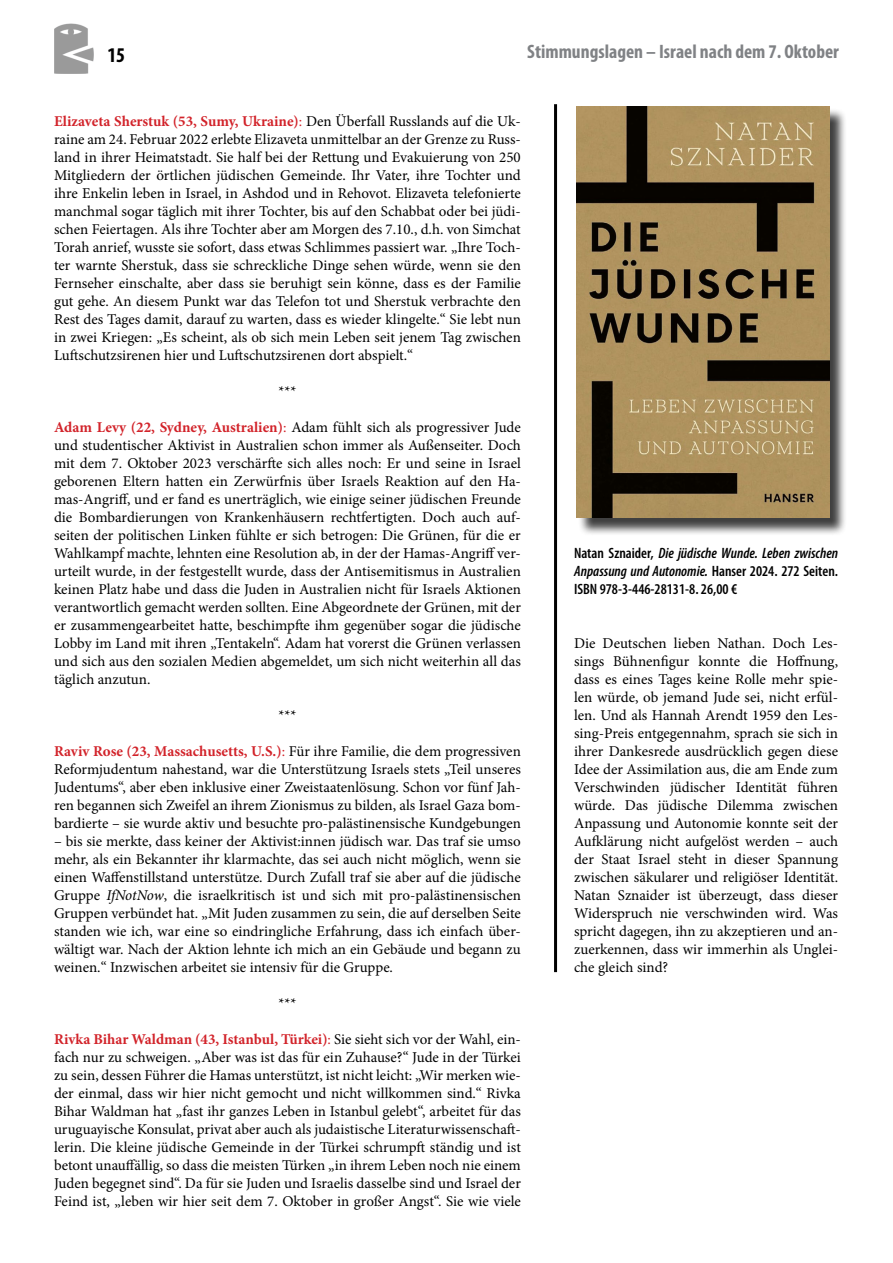
<style>
.page{position:relative;width:893px;height:1263px;background:#fff}
.page>*{position:absolute;margin:0;border:0;box-sizing:border-box;transform-origin:0 0}
.t1{font:700 condensed 21px "Myriad Pro";color:#000}
.t2{font:700 condensed 19.5px "Myriad Pro";color:#808285}
.Fleißtext{font:15px/18px "Minion Pro";color:#000;text-align:justify}
.Bildunterschrift{font:600 condensed 15px/18px "Myriad Pro";color:#000;text-align:justify}
.s1{font-weight:700;color:#d2232a}
.s2{color:#d2232a}
.s3{font-style:italic}
</style>
<div class="page">
<img style="left:54px;top:23px;width:39px;height:51px">
<hr style="left:554px;top:104px;width:3px;height:868px;background:#000">
<div style="left:578px;top:108px;width:269px;height:428px;background:#000;opacity:.75"></div>
<img style="left:576px;top:106px;width:253px;height:412px">
<h1 class="t1" style="left:107px;top:42px;width:19px">15</h1>
<h2 class="t2" style="left:527px;top:40px;width:313px">Stimmungslagen – Israel nach dem 7. Oktober</h2>
<p class="Fleißtext" style="left:54px;top:112px;width:468px"><span class="s1">Elizaveta Sherstuk (53, Sumy, Ukraine)</span><span class="s2">:</span> Den Überfall Russlands auf die Uk&shy;raine am 24. Februar 2022 erlebte Elizaveta unmittelbar an der Grenze zu Russ&shy;land in ihrer Heimatstadt. Sie half bei der Rettung und Evakuierung von 250<br>Mitgliedern der örtlichen jüdischen Gemeinde. Ihr Vater, ihre Tochter und ihre Enkelin leben in Israel, in Ashdod und in Rehovot. Elizaveta telefonierte manchmal sogar täglich mit ihrer Tochter, bis auf den Schabbat oder bei jüdi&shy;schen Feiertagen. Als ihre Tochter aber am Morgen des 7.10., d.h. von Simchat Torah anrief, wusste sie sofort, dass etwas Schlimmes passiert war. „Ihre Toch&shy;ter warnte Sherstuk, dass sie schreckliche Dinge sehen würde, wenn sie den Fernseher einschalte, aber dass sie beruhigt sein könne, dass es der Familie gut gehe. An diesem Punkt war das Telefon tot und Sherstuk verbrachte den Rest des Tages damit, darauf zu warten, dass es wieder klingelte.“ Sie lebt nun in zwei Kriegen: „Es scheint, als ob sich mein Leben seit jenem Tag zwischen Luftschutzsirenen hier und Luftschutzsirenen dort abspielt.“</p>
<p class="Fleißtext" style="left:278px;top:382px;width:20px">***</p>
<p class="Fleißtext" style="left:54px;top:418px;width:468px"><span class="s1">Adam Levy (22, Sydney, Australien)</span><span class="s2">:</span> Adam fühlt sich als progressiver Jude und studentischer Aktivist in Australien schon immer als Außenseiter. Doch mit dem 7. Oktober 2023 verschärfte sich alles noch: Er und seine in Israel geborenen Eltern hatten ein Zerwürfnis über Israels Reaktion auf den Ha&shy;mas-Angriff, und er fand es unerträglich, wie einige seiner jüdischen Freunde die Bombardierungen von Krankenhäusern rechtfertigten. Doch auch auf&shy;seiten der politischen Linken fühlte er sich betrogen: Die Grünen, für die er Wahlkampf machte, lehnten eine Resolution ab, in der der Hamas-Angriff ver&shy;urteilt wurde, in der festgestellt wurde, dass der Antisemitismus in Australien keinen Platz habe und dass die Juden in Australien nicht für Israels Aktionen verantwortlich gemacht werden sollten. Eine Abgeordnete der Grünen, mit der er zusammengearbeitet hatte, beschimpfte ihm gegenüber sogar die jüdische Lobby im Land mit ihren „Tentakeln“. Adam hat vorerst die Grünen verlassen und sich aus den sozialen Medien abgemeldet, um sich nicht weiterhin all das täglich anzutun.</p>
<p class="Fleißtext" style="left:278px;top:706px;width:20px">***</p>
<p class="Fleißtext" style="left:54px;top:742px;width:468px"><span class="s1">Raviv Rose (23, Massachusetts, U.S.)</span><span class="s2">:</span> Für ihre Familie, die dem progressiven Reformjudentum nahestand, war die Unterstützung Israels stets „Teil unseres Judentums“, aber eben inklusive einer Zweistaatenlösung. Schon vor fünf Jah&shy;ren begannen sich Zweifel an ihrem Zionismus zu bilden, als Israel Gaza bom&shy;bardierte – sie wurde aktiv und besuchte pro-palästinensische Kundgebungen</p>
<p class="Fleißtext" style="left:54px;top:832px;width:468px">– bis sie merkte, dass keiner der Aktivist:innen jüdisch war. Das traf sie umso mehr, als ein Bekannter ihr klarmachte, das sei auch nicht möglich, wenn sie einen Waffenstillstand unterstütze. Durch Zufall traf sie aber auf die jüdische Gruppe <span class="s3">IfNotNow</span>, die israelkritisch ist und sich mit pro-palästinensischen Gruppen verbündet hat. „Mit Juden zusammen zu sein, die auf derselben Seite standen wie ich, war eine so eindringliche Erfahrung, dass ich einfach über&shy;wältigt war. Nach der Aktion lehnte ich mich an ein Gebäude und begann zu weinen.“ Inzwischen arbeitet sie intensiv für die Gruppe.</p>
<p class="Fleißtext" style="left:278px;top:994px;width:20px">***</p>
<p class="Fleißtext" style="left:54px;top:1030px;width:468px"><span class="s1">Rivka Bihar Waldman (43, Istanbul, Türkei)</span><span class="s2">:</span> Sie sieht sich vor der Wahl, ein&shy;fach nur zu schweigen. „Aber was ist das für ein Zuhause?“ Jude in der Türkei zu sein, dessen Führer die Hamas unterstützt, ist nicht leicht: „Wir merken wie&shy;der einmal, dass wir hier nicht gemocht und nicht willkommen sind.“ Rivka Bihar Waldman hat „fast ihr ganzes Leben in Istanbul gelebt“, arbeitet für das uruguayische Konsulat, privat aber auch als judaistische Literaturwissenschaft&shy;lerin. Die kleine jüdische Gemeinde in der Türkei schrumpft ständig und ist betont unauffällig, so dass die meisten Türken „in ihrem Leben noch nie einem Juden begegnet sind“. Da für sie Juden und Israelis dasselbe sind und Israel der Feind ist, „leben wir hier seit dem 7. Oktober in großer Angst“. Sie wie viele</p>
<p class="Bildunterschrift" style="left:574px;top:544px;width:266px">Natan Sznaider, <span class="s3">Die jüdische Wunde. Leben zwischen Anpassung und Autonomie.</span> Hanser 2024. 272 Seiten.<br>ISBN 978-3-446-28131-8. 26,00 €</p>
<p class="Fleißtext" style="left:574px;top:634px;width:266px">Die Deutschen lieben Nathan. Doch Les&shy;sings Bühnenfigur konnte die Hoffnung, dass es eines Tages keine Rolle mehr spie&shy;len würde, ob jemand Jude sei, nicht erfül&shy;len. Und als Hannah Arendt 1959 den Les&shy;sing-Preis entgegennahm, sprach sie sich in ihrer Dankesrede ausdrücklich gegen diese Idee der Assimilation aus, die am Ende zum Verschwinden jüdischer Identität führen würde. Das jüdische Dilemma zwischen Anpassung und Autonomie konnte seit der Aufklärung nicht aufgelöst werden – auch der Staat Israel steht in dieser Spannung zwischen säkularer und religiöser Identität.<br>Natan Sznaider ist überzeugt, dass dieser Widerspruch nie verschwinden wird. Was spricht dagegen, ihn zu akzeptieren und an&shy;zuerkennen, dass wir immerhin als Unglei&shy;che gleich sind?</p>
</div>
